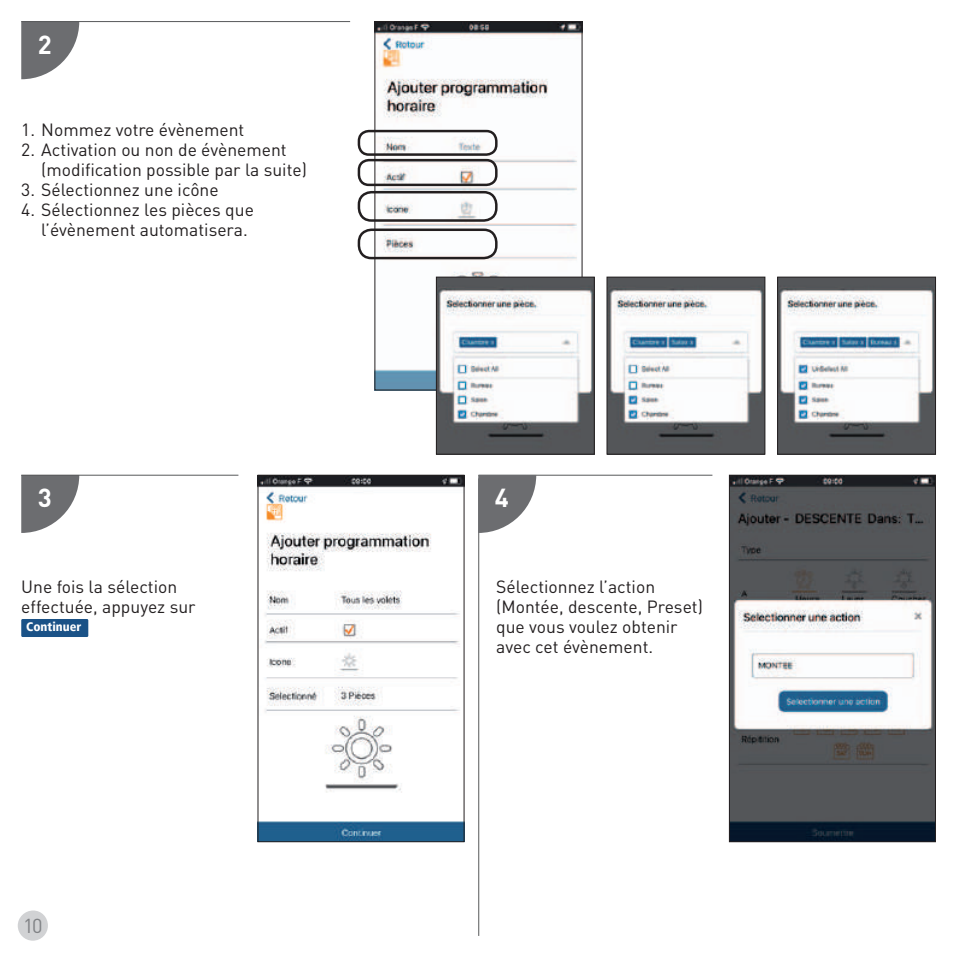
<style>
.page{position:relative;width:957px;height:957px;background:#fff}
.page>*{position:absolute;margin:0;border:0;box-sizing:border-box;transform-origin:0 0}
.t1{font:700 25.75px "DIN Pro";color:#fff}
.t2{font:20px "DIN Pro";color:#808285}
.t3{font:17.5px/20px "DIN Pro";color:#231f20}
.t4{font:900 condensed 12.5px "Frutiger LT";color:#fff}
</style>
<div class="page">
<hr style="left:478px;top:475px;width:234px;height:1px;background:#57585a">
<hr style="left:478px;top:478px;width:1px;height:458px;background:#57585a">
<svg style="left:21px;top:22px;width:58px;height:57px"></svg>
<svg style="left:478px;top:475px;width:58px;height:58px"></svg>
<svg style="left:21px;top:476px;width:58px;height:57px"></svg>
<hr style="left:21px;top:475px;width:217px;height:1px;background:#57585a">
<div style="left:21px;top:619px;width:67px;height:18px;background:#1a5287"></div>
<hr style="left:21px;top:21px;width:329px;height:1px;background:#57585a">
<img style="left:377px;top:23px;width:203px;height:365px">
<div style="left:375px;top:21px;width:207px;height:369px;border:1px solid #231f20"></div>
<img style="left:438px;top:279px;width:154px;height:173px">
<div style="left:436px;top:277px;width:158px;height:177px;border:1px solid #231f20"></div>
<img style="left:609px;top:279px;width:154px;height:173px">
<div style="left:607px;top:277px;width:158px;height:177px;border:1px solid #231f20"></div>
<img style="left:779px;top:279px;width:154px;height:173px">
<div style="left:777px;top:277px;width:158px;height:177px;border:1px solid #231f20"></div>
<img style="left:260px;top:477px;width:202px;height:363px">
<div style="left:258px;top:475px;width:206px;height:367px;border:1px solid #231f20"></div>
<img style="left:731px;top:477px;width:202px;height:363px">
<div style="left:729px;top:475px;width:206px;height:367px;border:1px solid #231f20"></div>
<div style="left:358px;top:130px;width:139px;height:26px;border:2px solid #231f20;border-radius:10px"></div>
<div style="left:358px;top:159px;width:139px;height:27px;border:2px solid #231f20;border-radius:10px"></div>
<div style="left:358px;top:191px;width:139px;height:31px;border:2px solid #231f20;border-radius:12px"></div>
<div style="left:358px;top:228px;width:139px;height:31px;border:2px solid #231f20;border-radius:12px"></div>
<div style="left:15px;top:908px;width:35px;height:35px;background:#d1d2d4;border-radius:50%"></div>
<div style="left:13px;top:905px;width:40px;height:40px;border:5px solid #fff;border-radius:50%"></div>
<h1 class="t1" style="left:38px;top:27px;width:15px">2</h1>
<p class="t3" style="left:21px;top:119px;width:225px">1. Nommez votre évènement</p>
<p class="t3" style="left:41px;top:139px;width:267px;text-indent:-20px">2. Activation ou non de évènement (modification possible par la suite)</p>
<p class="t3" style="left:21px;top:179px;width:199px">3. Sélectionnez une icône</p>
<p class="t3" style="left:41px;top:199px;width:214px;text-indent:-20px">4. Sélectionnez les pièces que l’évènement automatisera.</p>
<h1 class="t1" style="left:38px;top:480px;width:15px">3</h1>
<h1 class="t1" style="left:495px;top:480px;width:15px">4</h1>
<p class="t3" style="left:21px;top:576px;width:176px">Une fois la sélection effectuée, appuyez sur</p>
<p class="t4" style="left:26px;top:619px;width:57px">Continuer</p>
<p class="t2" style="left:23px;top:912px;width:21px">10</p>
<p class="t3" style="left:496px;top:576px;width:208px">Sélectionnez l’action (Montée, descente, Preset) que vous voulez obtenir avec cet évènement.</p>
</div>
